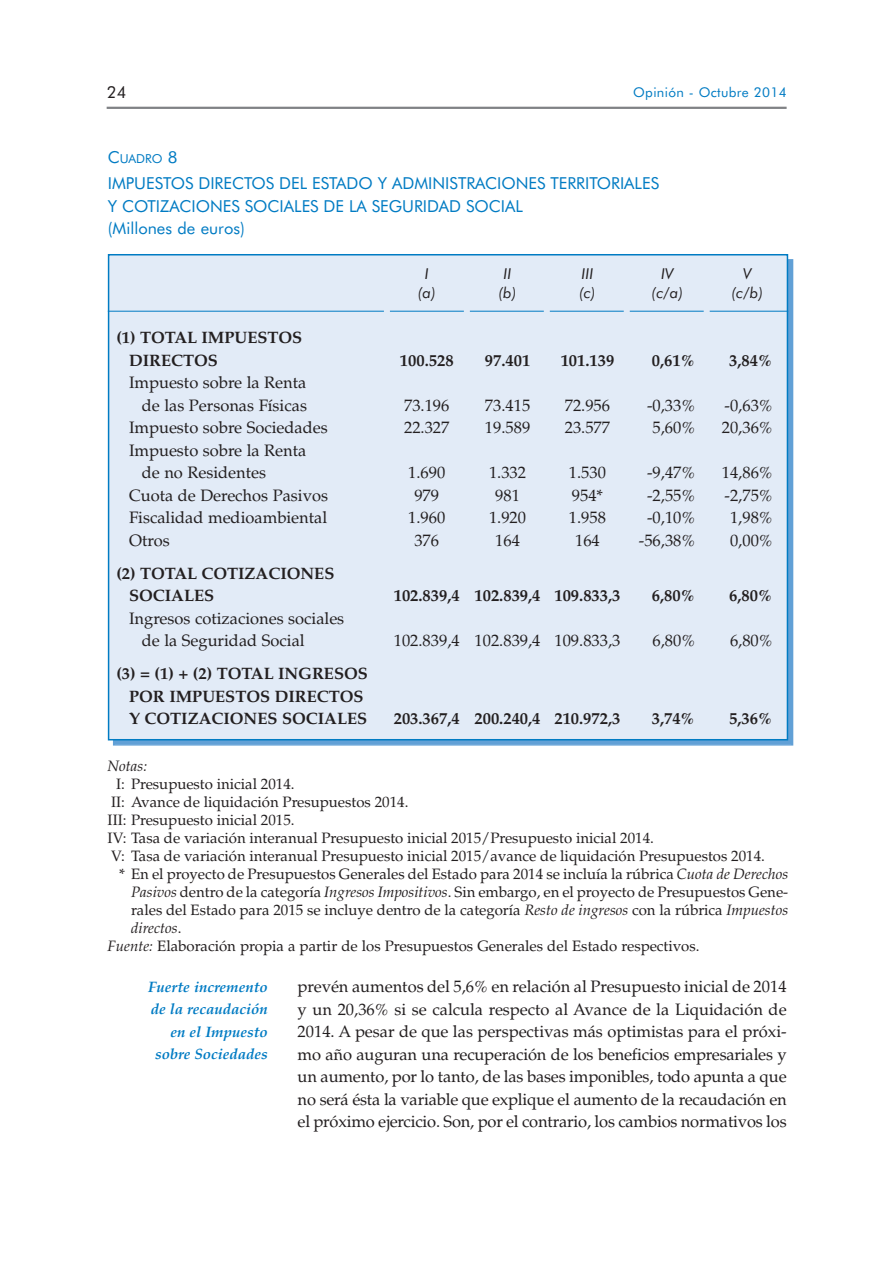
<style>
.page{position:relative;width:893px;height:1263px;background:#fff}
.page>*{position:absolute;margin:0;border:0;box-sizing:border-box;transform-origin:0 0}
.t1{font:16.5px/22.5px "Palatino";color:#231f20}
.t2{font:700 16.5px/22.5px "Palatino";color:#231f20}
.t3{font:16.5px/22.5px "Futura BT";color:#007bc3}
.t4{font:16.5px "Futura BT";color:#231f20}
.t5{font:15px "Palatino";color:#231f20}
.t6{font:italic 700 15px/22.5px "Palatino";color:#007bc3;text-align:right}
.t7{font:italic 15px "Futura BT";color:#231f20}
.t8{font:italic 15px "Palatino";color:#231f20}
.t9{font:13.5px "Futura BT";letter-spacing:.025em;color:#007bc3}
.t10{font:12.3px "Futura BT";color:#007bc3}
.s1{font-size:16.5px}
.s2{font-style:italic}
.s3{font-style:normal}
</style>
<div class="page">
<hr style="left:107px;top:107px;width:680px;height:2px;background:#808285">
<div style="left:109px;top:255px;width:678px;height:484px;background:#e2ebf7"></div>
<div style="left:108px;top:254px;width:680px;height:486px;border:2px solid #007bc3"></div>
<hr style="left:108px;top:311px;width:680px;height:1px;background:#007bc3">
<div style="left:384px;top:304px;width:6px;height:17px;background:#e2ebf7"></div>
<div style="left:464px;top:304px;width:6px;height:17px;background:#e2ebf7"></div>
<div style="left:544px;top:304px;width:6px;height:17px;background:#e2ebf7"></div>
<div style="left:624px;top:304px;width:6px;height:17px;background:#e2ebf7"></div>
<div style="left:704px;top:304px;width:6px;height:17px;background:#e2ebf7"></div>
<p class="t4" style="left:107px;top:85px;width:21px">24</p>
<p class="t9" style="left:633px;top:87px;width:155px">Opinión - Octubre 2014</p>
<p class="t10" style="left:108px;top:153px;width:71px"><span class="s1">C</span>UADRO <span class="s1">8</span></p>
<p class="t3" style="left:108px;top:174px;width:553px">IMPUESTOS DIRECTOS DEL ESTADO Y ADMINISTRACIONES TERRITORIALES<br>Y COTIZACIONES SOCIALES DE LA SEGURIDAD SOCIAL<br>(Millones de euros)</p>
<p class="t2" style="left:129px;top:328px;width:175px;text-indent:-13px">(1) TOTAL IMPUESTOS<br>DIRECTOS</p>
<p class="t1" style="left:129px;top:373px;width:179px;text-align:right">Impuesto sobre la Renta de las Personas Físicas</p>
<p class="t7" style="left:425px;top:267px;width:5px">I</p>
<p class="t7" style="left:504px;top:267px;width:9px">II</p>
<p class="t7" style="left:581px;top:267px;width:13px">III</p>
<p class="t7" style="left:661px;top:267px;width:14px">IV</p>
<p class="t7" style="left:743px;top:267px;width:10px">V</p>
<p class="t7" style="left:418px;top:286px;width:20px">(a)</p>
<p class="t7" style="left:498px;top:286px;width:20px">(b)</p>
<p class="t7" style="left:579px;top:286px;width:18px">(c)</p>
<p class="t7" style="left:652px;top:286px;width:33px">(c/a)</p>
<p class="t7" style="left:731px;top:286px;width:33px">(c/b)</p>
<p class="t2" style="left:400px;top:351px;width:55px">100.528</p>
<p class="t2" style="left:485px;top:351px;width:47px">97.401</p>
<p class="t2" style="left:561px;top:351px;width:55px">101.139</p>
<p class="t2" style="left:652px;top:351px;width:45px">0,61%</p>
<p class="t2" style="left:729px;top:351px;width:45px">3,84%</p>
<p class="t1" style="left:404px;top:396px;width:47px">73.196</p>
<p class="t1" style="left:485px;top:396px;width:47px">73.415</p>
<p class="t1" style="left:565px;top:396px;width:47px">72.956</p>
<p class="t1" style="left:647px;top:396px;width:50px">-0,33%</p>
<p class="t1" style="left:724px;top:396px;width:50px">-0,63%</p>
<p class="t1" style="left:129px;top:418px;width:200px">Impuesto sobre Sociedades</p>
<p class="t1" style="left:404px;top:418px;width:47px">22.327</p>
<p class="t1" style="left:485px;top:418px;width:47px">19.589</p>
<p class="t1" style="left:565px;top:418px;width:47px">23.577</p>
<p class="t1" style="left:653px;top:418px;width:44px">5,60%</p>
<p class="t1" style="left:722px;top:418px;width:52px">20,36%</p>
<p class="t1" style="left:142px;top:441px;width:166px;text-indent:-13px">Impuesto sobre la Renta de no Residentes</p>
<p class="t1" style="left:408px;top:463px;width:39px">1.690</p>
<p class="t1" style="left:489px;top:463px;width:39px">1.332</p>
<p class="t1" style="left:569px;top:463px;width:39px">1.530</p>
<p class="t1" style="left:647px;top:463px;width:50px">-9,47%</p>
<p class="t1" style="left:722px;top:463px;width:52px">14,86%</p>
<p class="t1" style="left:129px;top:486px;width:200px">Cuota de Derechos Pasivos</p>
<p class="t1" style="left:414px;top:486px;width:26px">979</p>
<p class="t1" style="left:495px;top:486px;width:26px">981</p>
<p class="t1" style="left:572px;top:486px;width:33px">954*</p>
<p class="t1" style="left:647px;top:486px;width:50px">-2,55%</p>
<p class="t1" style="left:725px;top:486px;width:50px">-2,75%</p>
<p class="t1" style="left:129px;top:508px;width:200px">Fiscalidad medioambiental</p>
<p class="t1" style="left:408px;top:508px;width:39px">1.960</p>
<p class="t1" style="left:489px;top:508px;width:39px">1.920</p>
<p class="t1" style="left:569px;top:508px;width:39px">1.958</p>
<p class="t1" style="left:647px;top:508px;width:50px">-0,10%</p>
<p class="t1" style="left:730px;top:508px;width:44px">1,98%</p>
<p class="t1" style="left:129px;top:531px;width:42px">Otros</p>
<p class="t1" style="left:414px;top:531px;width:26px">376</p>
<p class="t1" style="left:495px;top:531px;width:26px">164</p>
<p class="t1" style="left:575px;top:531px;width:26px">164</p>
<p class="t1" style="left:639px;top:531px;width:58px">-56,38%</p>
<p class="t1" style="left:730px;top:531px;width:44px">0,00%</p>
<p class="t2" style="left:129px;top:564px;width:207px;text-indent:-13px">(2) TOTAL COTIZACIONES<br>SOCIALES</p>
<p class="t2" style="left:394px;top:586px;width:228px">102.839,4 102.839,4 109.833,3</p>
<p class="t2" style="left:652px;top:586px;width:45px">6,80%</p>
<p class="t2" style="left:729px;top:586px;width:45px">6,80%</p>
<p class="t1" style="left:142px;top:609px;width:204px;text-indent:-13px">Ingresos cotizaciones sociales de la Seguridad Social</p>
<p class="t2" style="left:129px;top:664px;width:240px;text-indent:-13px">(3) = (1) + (2) TOTAL INGRESOS<br>POR IMPUESTOS DIRECTOS<br>Y COTIZACIONES SOCIALES</p>
<p class="t1" style="left:394px;top:631px;width:228px">102.839,4 102.839,4 109.833,3</p>
<p class="t1" style="left:653px;top:631px;width:44px">6,80%</p>
<p class="t1" style="left:730px;top:631px;width:44px">6,80%</p>
<p class="t2" style="left:394px;top:709px;width:228px">203.367,4 200.240,4 210.972,3</p>
<p class="t2" style="left:652px;top:709px;width:45px">3,74%</p>
<p class="t2" style="left:729px;top:709px;width:45px">5,36%</p>
<p class="t8" style="left:108px;top:760px;width:41px">Notas:</p>
<p class="t5" style="left:116px;top:778px;width:180px">I: Presupuesto inicial 2014.</p>
<p class="t5" style="left:111px;top:796px;width:299px">II: Avance de liquidación Presupuestos 2014.</p>
<p class="t5" style="left:108px;top:814px;width:188px">III: Presupuesto inicial 2015.</p>
<p class="t5" style="left:108px;top:832px;width:548px">IV: Tasa de variación interanual Presupuesto inicial 2015/Presupuesto inicial 2014.</p>
<p class="t5" style="left:111px;top:850px;width:655px">V: Tasa de variación interanual Presupuesto inicial 2015/avance de liquidación Presupuestos 2014.</p>
<p class="t5" style="left:119px;top:868px;width:671px">* En el proyecto de Presupuestos Generales del Estado para 2014 se incluía la rúbrica <span class="s2">Cuota de Dere chos</span></p>
<p class="t5" style="left:131px;top:886px;width:659px"><span class="s2">Pasivos</span> dentro de la categoría <span class="s2">Ingresos Impositivos</span>. Sin embargo, en el proyecto de Presupuestos Gene -</p>
<p class="t5" style="left:131px;top:904px;width:659px">rales del Estado para 2015 se incluye dentro de la categoría <span class="s2">Resto de ingresos</span> con la rúbrica <span class="s2">Impuestos</span></p>
<p class="t8" style="left:131px;top:922px;width:52px">directos<span class="s3">.</span></p>
<p class="t5" style="left:108px;top:940px;width:593px"><span class="s2">Fuente:</span> Elaboración propia a partir de los Presupuestos Generales del Estado respectivos.</p>
<p class="t6" style="left:148px;top:977px;width:121px">Fuerte incremento de la recaudación en el Impuesto sobre Sociedades</p>
<p class="t1" style="left:298px;top:977px;width:491px;text-align:justify">prevén aumentos del 5,6% en relación al Presupuesto inicial de 2014 y un 20,36% si se calcula respecto al Avance de la Liquidación de 2014. A pesar de que las perspectivas más optimistas para el próxi&shy;mo año auguran una recuperación de los beneficios empresariales y un aumento, por lo tanto, de las bases imponibles, todo apunta a que no será ésta la variable que explique el aumento de la recaudación en el próximo ejercicio. Son, por el contrario, los cambios normativos los</p>
</div>
